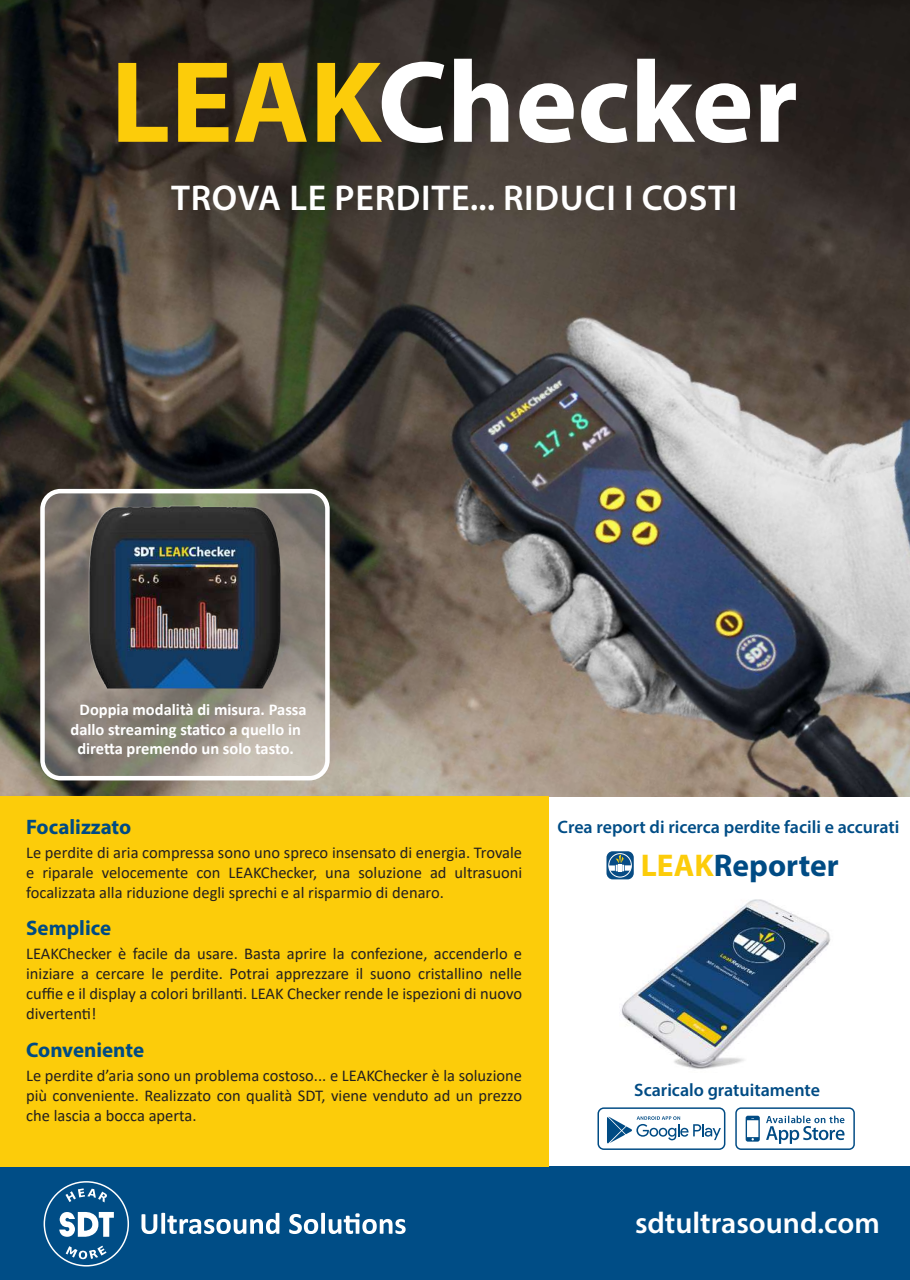
<style>
.page{position:relative;width:910px;height:1280px;background:#fff}
.page>*{position:absolute;margin:0;border:0;box-sizing:border-box;transform-origin:0 0}
.t1{font:700 117px "Myriad Pro";color:#fff}
.t2{font:600 36px "Myriad Pro";letter-spacing:.02em;color:#fff}
.t3{font:700 31.5px "Myriad Pro";color:#004b84}
.t4{font:600 30px "Myriad Pro";color:#fff}
.t5{font:700 21px "Myriad Pro";color:#004b84}
.t6{font:600 18px "Myriad Pro";color:#004d86}
.t7{font:600 18px "Myriad Pro";color:#004b84}
.t8{font:16.5px/19.8px "Calibri";color:#231f20;text-align:justify}
.t9{font:700 16.5px/19.8px "Calibri";color:#fff;text-align:center}
.s1{color:#fccc0a}
</style>
<div class="page">
<img style="left:0;top:0;width:910px;height:796px">
<div style="left:0;top:1167px;width:910px;height:113px;background:#004d86"></div>
<svg style="left:44px;top:1181px;width:85px;height:85px"></svg>
<svg style="left:141px;top:1213px;width:138px;height:21px"></svg>
<svg style="left:289px;top:1213px;width:117px;height:21px"></svg>
<div style="left:0;top:796px;width:549px;height:371px;background:#fccc0a"></div>
<img style="left:621px;top:899px;width:210px;height:170px">
<img style="left:47px;top:491px;width:275px;height:287px">
<div style="left:40px;top:489px;width:290px;height:291px;border:4px solid #fff;border-radius:18px"></div>
<svg style="left:606px;top:851px;width:28px;height:28px"></svg>
<svg style="left:609px;top:854px;width:22px;height:23px"></svg>
<div style="left:608px;top:853px;width:24px;height:24px;border:1px solid #fff;border-radius:50%"></div>
<svg style="left:609px;top:854px;width:22px;height:18px"></svg>
<svg style="left:735px;top:1107px;width:120px;height:43px"></svg>
<svg style="left:597px;top:1107px;width:128px;height:43px"></svg>
<h1 class="t1" style="left:111px;top:26px;width:689px"><span class="s1">LEAK</span>Checker</h1>
<h2 class="t2" style="left:171px;top:175px;width:568px">TROVA LE PERDITE... RIDUCI I COSTI</h2>
<p class="t9" style="left:70px;top:699px;width:238px">Doppia modalità di misura. Passa dallo streaming statico a quello in diretta premendo un solo tasto.</p>
<p class="t5" style="left:26px;top:813px;width:107px">Focalizzato</p>
<p class="t8" style="left:26px;top:842px;width:497px">Le perdite di aria compressa sono uno spreco insensato di energia. Trovale e riparale velocemente con LEAKChecker, una soluzione ad ultrasuoni focalizzata alla riduzione degli sprechi e al risparmio di denaro.</p>
<p class="t5" style="left:26px;top:914px;width:87px">Semplice</p>
<p class="t8" style="left:26px;top:943px;width:498px">LEAKChecker è facile da usare. Basta aprire la confezione, accenderlo e iniziare a cercare le perdite. Potrai apprezzare il suono cristallino nelle cuffie e il display a colori brillanti. LEAK Checker rende le ispezioni di nuovo divertenti!</p>
<p class="t5" style="left:26px;top:1036px;width:120px">Conveniente</p>
<p class="t8" style="left:26px;top:1065px;width:497px">Le perdite d’aria sono un problema costoso... e LEAKChecker è la soluzione più conveniente. Realizzato con qualità SDT, viene venduto ad un prezzo che lascia a bocca aperta.</p>
<p class="t6" style="left:558px;top:816px;width:343px">Crea report di ricerca perdite facili e accurati</p>
<h3 class="t3" style="left:641px;top:844px;width:199px"><span class="s1">LEAK</span>Reporter</h3>
<p class="t7" style="left:634px;top:1078px;width:187px">Scaricalo gratuitamente</p>
<h3 class="t4" style="left:635px;top:1204px;width:246px">sdtultrasound.com</h3>
</div>
